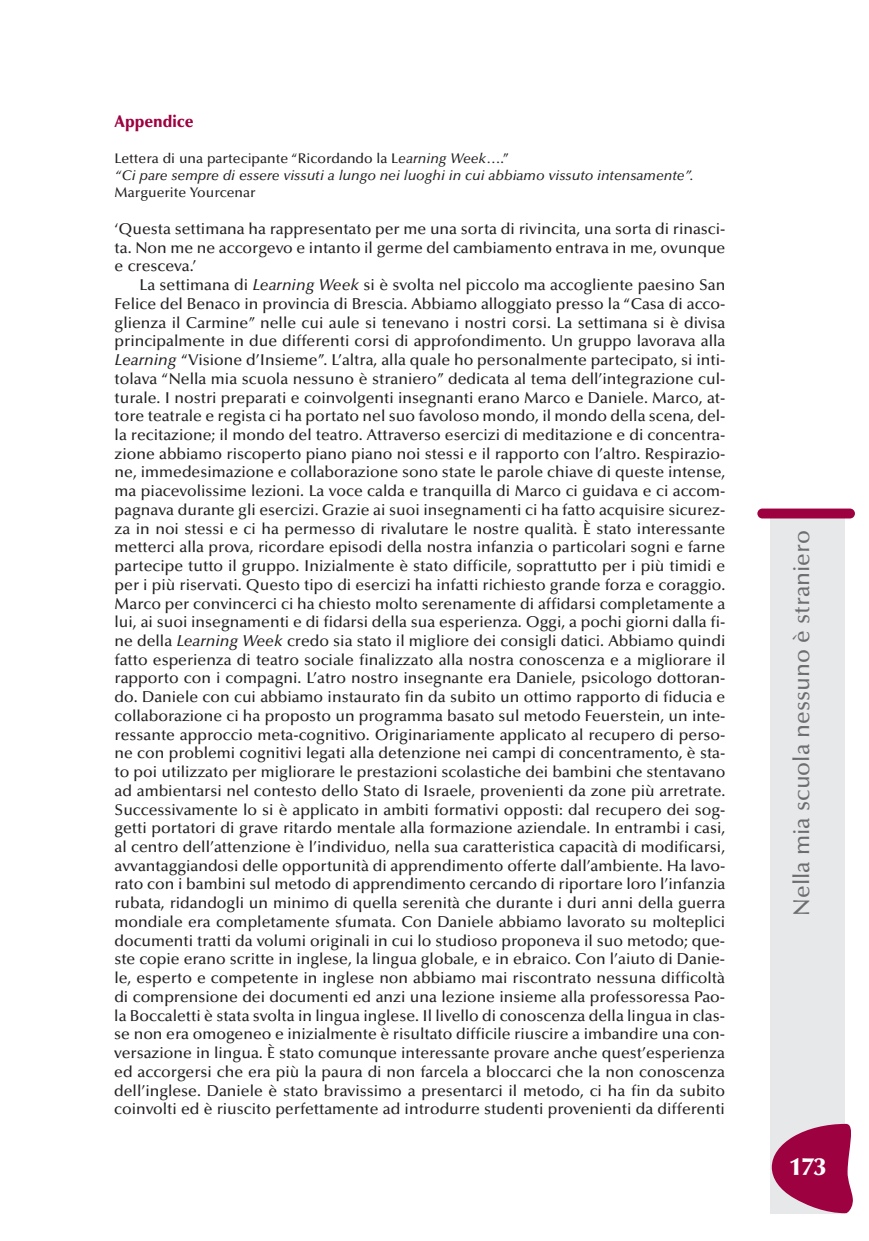
<style>
.page{position:relative;width:869px;height:1241px;background:#fff}
.page>*{position:absolute;margin:0;border:0;box-sizing:border-box;transform-origin:0 0}
.t1{font:900 24.5px "Optima";color:#fff}
.t2{font:500 22.75px "Optima";color:#6c6d70}
.t3{font:900 16.62px "Optima";color:#9d0140;scale:.95 1}
.t4{font:500 15.75px/18.7px "Optima";color:#231f20;text-align:justify}
.t5{font:italic 500 14px/17px "Optima";color:#231f20}
.t6{font:500 14px "Optima";color:#231f20}
.s1{font-style:normal}
.s2{font-style:italic}
</style>
<div class="page">
<div style="left:770px;top:516px;width:74px;height:697px;background:#e7e8e9"></div>
<div style="left:757px;top:508px;width:97px;height:10px;background:#9d0140;border-radius:5px"></div>
<svg style="left:771px;top:1123px;width:82px;height:89px"></svg>
<p class="t3" style="left:115px;top:114px;width:84px">Appendice</p>
<p class="t5" style="left:115px;top:151px;width:580px"><span class="s1">Lettera di una partecipante “Ricordando la L</span>earning Week<span class="s1">….”<br></span>“Ci pare sempre di essere vissuti a lungo nei luoghi in cui abbiamo vissuto intensamente”.</p>
<p class="t6" style="left:115px;top:187px;width:142px">Marguerite Yourcenar</p>
<p class="t4" style="left:115px;top:221px;width:612px">‘Questa settimana ha rappresentato per me una sorta di rivincita, una sorta di rinasci&shy;ta. Non me ne accorgevo e intanto il germe del cambiamento entrava in me, ovunque e cresceva.’</p>
<p class="t4" style="left:114px;top:277px;width:612px;text-indent:25px">La settimana di <span class="s2">Learning Week</span> si è svolta nel piccolo ma accogliente paesino San Felice del Benaco in provincia di Brescia. Abbiamo alloggiato presso la “Casa di acco&shy;glienza il Carmine” nelle cui aule si tenevano i nostri corsi. La settimana si è divisa principalmente in due differenti corsi di approfondimento. Un gruppo lavorava alla <span class="s2">Learning</span> “Visione d’Insieme”. L’altra, alla quale ho personalmente partecipato, si inti&shy;tolava “Nella mia scuola nessuno è straniero” dedicata al tema dell’integrazione cul&shy;turale. I nostri preparati e coinvolgenti insegnanti erano Marco e Daniele. Marco, at&shy;tore teatrale e regista ci ha portato nel suo favoloso mondo, il mondo della scena, del&shy;la recitazione; il mondo del teatro. Attraverso esercizi di meditazione e di concentra&shy;zione abbiamo riscoperto piano piano noi stessi e il rapporto con l’altro. Respirazio&shy;ne, immedesimazione e collaborazione sono state le parole chiave di queste intense, ma piacevolissime lezioni. La voce calda e tranquilla di Marco ci guidava e ci accom&shy;pagnava durante gli esercizi. Grazie ai suoi insegnamenti ci ha fatto acquisire sicurez&shy;za in noi stessi e ci ha permesso di rivalutare le nostre qualità. È stato interessante metterci alla prova, ricordare episodi della nostra infanzia o particolari sogni e farne partecipe tutto il gruppo. Inizialmente è stato difficile, soprattutto per i più timidi e per i più riservati. Questo tipo di esercizi ha infatti richiesto grande forza e coraggio.<br>Marco per convincerci ci ha chiesto molto serenamente di affidarsi completamente a lui, ai suoi insegnamenti e di fidarsi della sua esperienza. Oggi, a pochi giorni dalla fi&shy;ne della <span class="s2">Learning Week</span> credo sia stato il migliore dei consigli datici. Abbiamo quindi fatto esperienza di teatro sociale finalizzato alla nostra conoscenza e a migliorare il rapporto con i compagni. L’atro nostro insegnante era Daniele, psicologo dottoran&shy;do. Daniele con cui abbiamo instaurato fin da subito un ottimo rapporto di fiducia e collaborazione ci ha proposto un programma basato sul metodo Feuerstein, un inte&shy;ressante approccio meta-cognitivo. Originariamente applicato al recupero di perso&shy;ne con problemi cognitivi legati alla detenzione nei campi di concentramento, è sta&shy;to poi utilizzato per migliorare le prestazioni scolastiche dei bambini che stentavano ad ambientarsi nel contesto dello Stato di Israele, provenienti da zone più arretrate.<br>Successivamente lo si è applicato in ambiti formativi opposti: dal recupero dei sog&shy;getti portatori di grave ritardo mentale alla formazione aziendale. In entrambi i casi, al centro dell’attenzione è l’individuo, nella sua caratteristica capacità di modificarsi, avvantaggiandosi delle opportunità di apprendimento offerte dall’ambiente. Ha lavo&shy;rato con i bambini sul metodo di apprendimento cercando di riportare loro l’infanzia rubata, ridandogli un minimo di quella serenità che durante i duri anni della guerra mondiale era completamente sfumata. Con Daniele abbiamo lavorato su molteplici documenti tratti da volumi originali in cui lo studioso proponeva il suo metodo; que&shy;ste copie erano scritte in inglese, la lingua globale, e in ebraico. Con l’aiuto di Danie&shy;le, esperto e competente in inglese non abbiamo mai riscontrato nessuna difficoltà di comprensione dei documenti ed anzi una lezione insieme alla professoressa Pao&shy;la Boccaletti è stata svolta in lingua inglese. Il livello di conoscenza della lingua in clas&shy;se non era omogeneo e inizialmente è risultato difficile riuscire a imbandire una con&shy;versazione in lingua. È stato comunque interessante provare anche quest’esperienza ed accorgersi che era più la paura di non farcela a bloccarci che la non conoscenza dell’inglese. Daniele è stato bravissimo a presentarci il metodo, ci ha fin da subito coinvolti ed è riuscito perfettamente ad introdurre studenti provenienti da differenti</p>
<h2 class="t2" style="left:792px;top:915px;width:387px;rotate:-90deg">Nella mia scuola nessuno è straniero</h2>
<h1 class="t1" style="left:789px;top:1156px;width:38px">173</h1>
</div>
